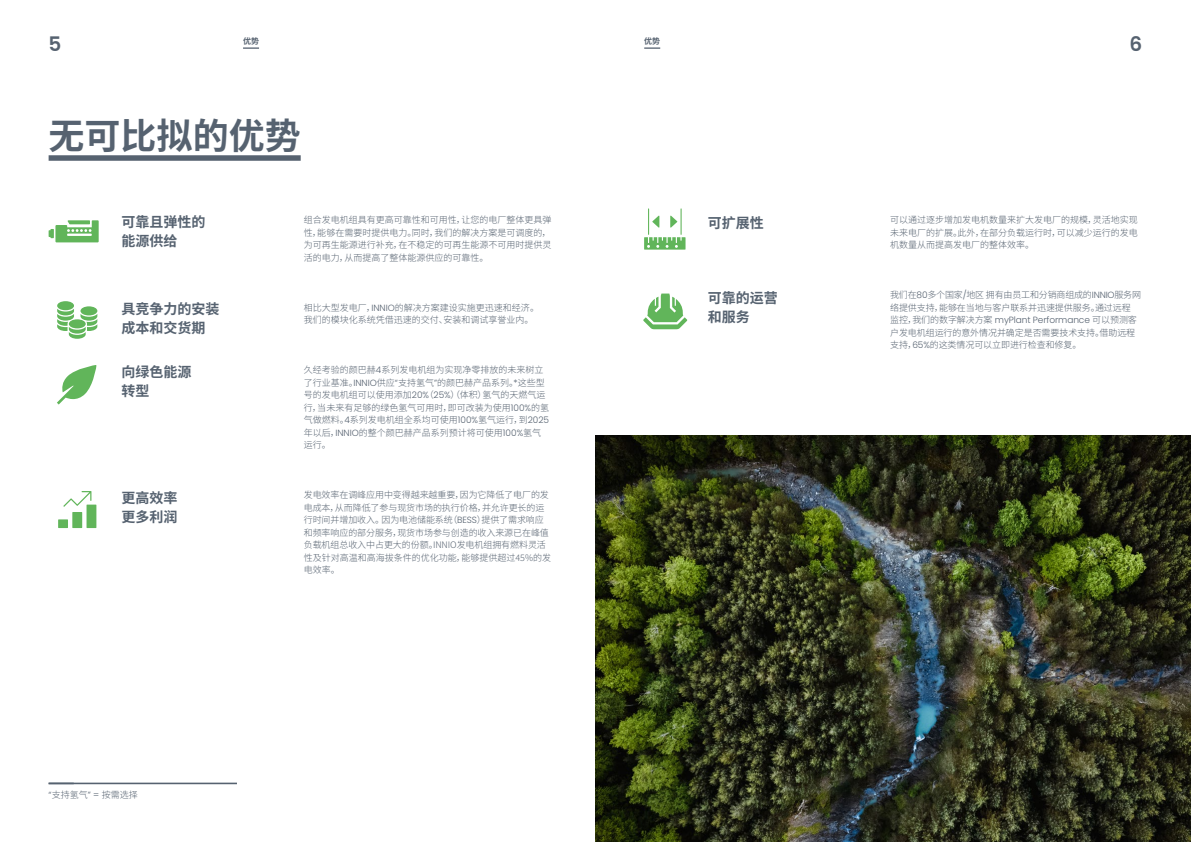
<style>
.page{position:relative;width:1191px;height:842px;background:#fff}
.page>*{position:absolute;margin:0;border:0;box-sizing:border-box;transform-origin:0 0}
.t1{font:700 36px "Source Han Sans CN";color:#566270}
.t2{font:600 20px "Poppins";color:#566270}
.t3{font:700 14px/19px "Source Han Sans CN";color:#566270}
.t4{font:300 9px/12.5px "Source Han Sans CN";color:#566270}
.t5{font:300 9px "Poppins";letter-spacing:-.01em;color:#566270}
.t6{font:700 8px "Source Han Sans CN";color:#566270}
.s1{font-family:"Poppins"}
.s2{font-family:"Source Han Sans CN"}
</style>
<div class="page">
<svg style="left:49px;top:220px;width:50px;height:22px"></svg>
<svg style="left:80px;top:306px;width:17px;height:9px"></svg>
<div style="left:57px;top:301px;width:17px;height:9px;background:#61b55a;border-radius:50%"></div>
<svg style="left:57px;top:309px;width:40px;height:30px"></svg>
<svg style="left:57px;top:365px;width:39px;height:39px"></svg>
<div style="left:72px;top:512px;width:10px;height:16px;background:#61b55a"></div>
<div style="left:58px;top:519px;width:10px;height:9px;background:#61b55a"></div>
<div style="left:87px;top:505px;width:9px;height:23px;background:#61b55a"></div>
<svg style="left:63px;top:491px;width:28px;height:16px"></svg>
<svg style="left:644px;top:208px;width:41px;height:42px"></svg>
<svg style="left:643px;top:294px;width:44px;height:35px"></svg>
<div style="left:49px;top:155px;width:252px;height:6px;background:#566270"></div>
<svg style="left:243px;top:47px;width:16px;height:2px"></svg>
<svg style="left:644px;top:47px;width:16px;height:2px"></svg>
<hr style="left:49px;top:783px;width:188px;height:1px;background:#566270">
<img style="left:595px;top:436px;width:596px;height:406px">
<h2 class="t2" style="left:49px;top:32px;width:14px">5</h2>
<h2 class="t2" style="left:1129px;top:32px;width:14px">6</h2>
<p class="t6" style="left:243px;top:37px;width:17px">优势</p>
<p class="t6" style="left:644px;top:37px;width:17px">优势</p>
<h1 class="t1" style="left:49px;top:116px;width:254px">无可比拟的优势</h1>
<h3 class="t3" style="left:121px;top:213px;width:85px">可靠且弹性的能源供给</h3>
<p class="t4" style="left:304px;top:214px;width:249px;text-align:justify">组合发电机组具有更高可靠性和可用性，让您的电厂整体更具弹性，能够在需要时提供电力。同时，我们的解决方案是可调度的，为可再生能源进行补充，在不稳定的可再生能源不可用时提供灵活的电力，从而提高了整体能源供应的可靠性。</p>
<h3 class="t3" style="left:121px;top:300px;width:100px">具竞争力的安装成本和交货期</h3>
<h3 class="t3" style="left:121px;top:362px;width:71px">向绿色能源转型</h3>
<p class="t4" style="left:304px;top:301px;width:237px">相比大型发电厂，<span class="s1">INNIO</span>的解决方案建设实施更迅速和经济。我们的模块化系统凭借迅速的交付、安装和调试享誉业内。</p>
<p class="t4" style="left:304px;top:364px;width:247px">久经考验的颜巴赫<span class="s1">4</span>系列发电机组为实现净零排放的未来树立了行业基准。<span class="s1">INNIO</span>供应<span class="s1">“</span>支持氢气<span class="s1">”</span>的颜巴赫产品系列。<span class="s1">*</span>这些型号的发电机组可以使用添加<span class="s1">20%</span>（<span class="s1">25%</span>）（体积）氢气的天燃气运行，当未来有足够的绿色氢气可用时，即可改装为使用<span class="s1">100%</span>的氢气做燃料。<span class="s1">4</span>系列发电机组全系均可使用<span class="s1">100%</span>氢气运行，到<span class="s1">2025</span>年以后，<span class="s1">INNIO</span>的整个颜巴赫产品系列预计将可使用<span class="s1">100%</span>氢气运行。</p>
<h3 class="t3" style="left:121px;top:489px;width:57px">更高效率更多利润</h3>
<p class="t4" style="left:304px;top:489px;width:249px">发电效率在调峰应用中变得越来越重要，因为它降低了电厂的发电成本，从而降低了参与现货市场的执行价格，并允许更长的运行时间并增加收入。因为电池储能系统（<span class="s1">BESS</span>）提供了需求响应和频率响应的部分服务，现货市场参与创造的收入来源已在峰值负载机组总收入中占更大的份额。INNIO发电机组拥有燃料灵活性及针对高温和高海拔条件的优化功能，能够提供超过45%的发电效率。</p>
<p class="t4" style="left:49px;top:789px;width:91px"><span class="s1">“</span>支持氢气<span class="s1">” =</span> 按需选择</p>
<h3 class="t3" style="left:708px;top:214px;width:57px">可扩展性</h3>
<h3 class="t3" style="left:708px;top:289px;width:71px">可靠的运营和服务</h3>
<p class="t4" style="left:890px;top:214px;width:249px;text-align:justify">可以通过逐步增加发电机数量来扩大发电厂的规模，灵活地实现未来电厂的扩展。此外，在部分负载运行时，可以减少运行的发电机数量从而提高发电厂的整体效率。</p>
<p class="t4" style="left:890px;top:289px;width:252px">我们在<span class="s1">80</span>多个国家<span class="s1">/</span>地区 拥有由员工和分销商组成的<span class="s1">INNIO</span>服务网络提供支持，能够在当地与客户联系并迅速提供服务。通过远程</p>
<p class="t5" style="left:890px;top:315px;width:248px"><span class="s2">监控，我们的数字解决方案</span> myPlant Performance <span class="s2">可以预测客</span></p>
<p class="t4" style="left:890px;top:326px;width:247px">户发电机组运行的意外情况并确定是否需要技术支持。借助远程支持，<span class="s1">65%</span>的这类情况可以立即进行检查和修复。</p>
</div>
